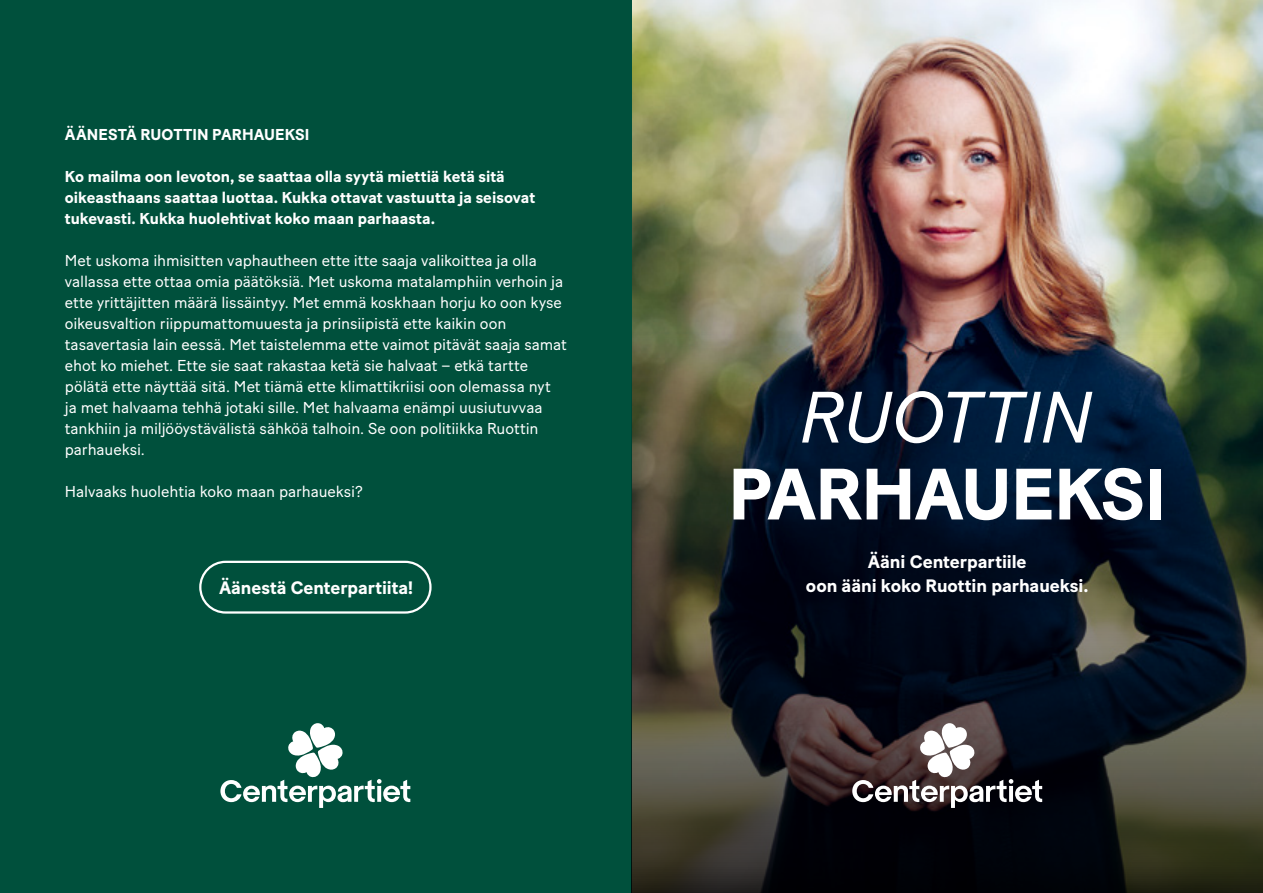
<style>
.page{position:relative;width:1263px;height:893px;background:#fff}
.page>*{position:absolute;margin:0;border:0;box-sizing:border-box;transform-origin:0 0}
.t1{font:700 72.45px "Baton Turbo";letter-spacing:-.02em;color:#fff}
.t2{font:italic 72.45px "Baton Turbo";letter-spacing:-.015em;color:#fff}
.t3{font:700 18px/24px "Baton Turbo";letter-spacing:-.005em;color:#fff;text-align:center}
.t4{font:15.75px/21px "Baton Turbo";letter-spacing:-.005em;color:#fff}
.t5{font:700 15.75px/21px "Baton Turbo";color:#fff}
</style>
<div class="page">
<img style="left:631px;top:0;width:632px;height:332px">
<div style="left:0;top:0;width:631px;height:893px;background:#00503c"></div>
<svg style="left:631px;top:332px;width:632px;height:561px;background:#1e2529"></svg>
<svg style="left:852px;top:723px;width:190px;height:85px"></svg>
<svg style="left:220px;top:723px;width:190px;height:85px"></svg>
<div style="left:199px;top:561px;width:233px;height:53px;border:2px solid #fff;border-radius:25px"></div>
<p class="t5" style="left:65px;top:123px;width:246px">ÄÄNESTÄ RUOTTIN PARHAUEKSI</p>
<p class="t5" style="left:65px;top:165px;width:472px">Ko mailma oon levoton, se saattaa olla syytä miettiä ketä sitä oikeasthaans saattaa luottaa. Kukka ottavat vastuutta ja seisovat tukevasti. Kukka huolehtivat koko maan parhaasta.</p>
<p class="t4" style="left:65px;top:248px;width:503px">Met uskoma ihmisitten vaphautheen ette itte saaja valikoittea ja olla vallassa ette ottaa omia päätöksiä. Met uskoma matalamphiin verhoin ja ette yrittäjitten määrä lissäintyy. Met emmä koskhaan horju ko oon kyse oikeusvaltion riippumattomuuesta ja prinsiipistä ette kaikin oon tasavertasia lain eessä. Met taistelemma ette vaimot pitävät saaja samat ehot ko miehet. Ette sie saat rakastaa ketä sie halvaat – etkä tartte pölätä ette näyttää sitä. Met tiämä ette klimattikriisi oon olemassa nyt<br>ja met halvaama tehhä jotaki sille. Met halvaama enämpi uusiutuvvaa tankhiin ja miljööystävälistä sähköä talhoin. Se oon politiikka Ruottin parhaueksi.</p>
<p class="t4" style="left:65px;top:479px;width:299px">Halvaaks huolehtia koko maan parhaueksi?</p>
<p class="t3" style="left:219px;top:574px;width:196px">Äänestä Centerpartiita!</p>
<h1 class="t2" style="left:800px;top:362px;width:295px">RUOTTIN</h1>
<h1 class="t1" style="left:728px;top:439px;width:439px">PARHAUEKSI</h1>
<p class="t3" style="left:806px;top:549px;width:284px">Ääni Centerpartiile<br>oon ääni koko Ruottin parhaueksi.</p>
</div>
